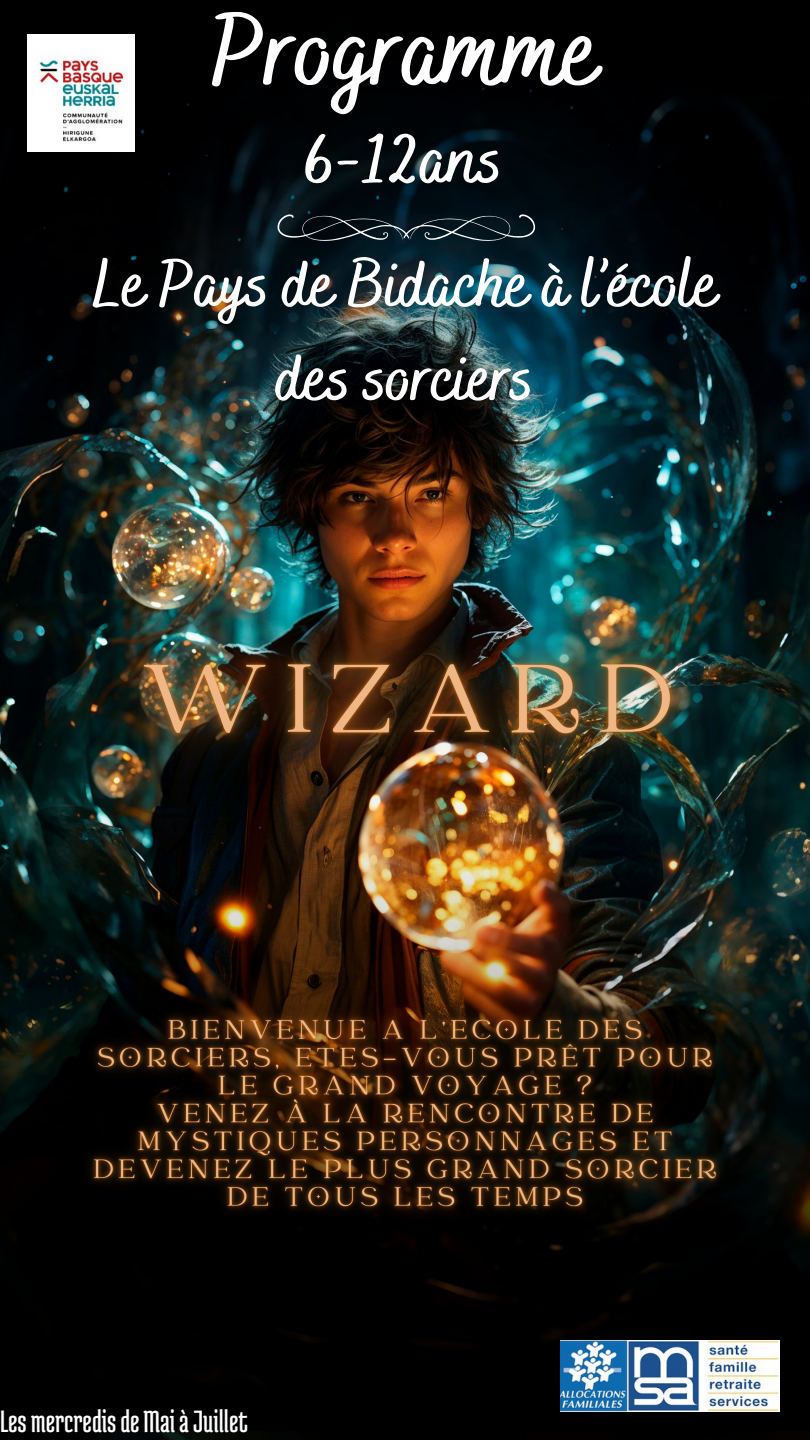
<style>
.page{position:relative;width:810px;height:1440px;background:#fff}
.page>*{position:absolute;margin:0;border:0;box-sizing:border-box;transform-origin:0 0}
.t1{font:700 102.2px "Bakerie Smooth";color:#fff}
.t2{font:700 70.2px "Bakerie Smooth";color:#fff}
.t3{font:700 67px/93.8px "Bakerie Smooth";color:#fff;text-align:center}
.t4{font:32.8px "Medula One";color:#fff}
</style>
<div class="page">
<img style="left:0;top:684px;width:810px;height:747px">
<img style="left:63px;top:985px;width:690px;height:262px">
<img style="left:0;top:0;width:810px;height:601px">
<svg style="left:278px;top:214px;width:257px;height:27px;background:#1e2c34"></svg>
<img style="left:560px;top:1341px;width:219px;height:70px">
<img style="left:28px;top:35px;width:106px;height:117px">
<img style="left:29px;top:535px;width:773px;height:344px">
<h2 class="t1" style="left:212px;top:-9px;width:388px">Programme</h2>
<h3 class="t2" style="left:305px;top:118px;width:199px">6-12ans</h3>
<p class="t3" style="left:92px;top:242px;width:627px">Le Pays de Bidache à l’école des sorciers</p>
<p class="t4" style="left:0;top:1404px;width:249px">Les mercredisdeMaiàJuillet</p>
</div>
